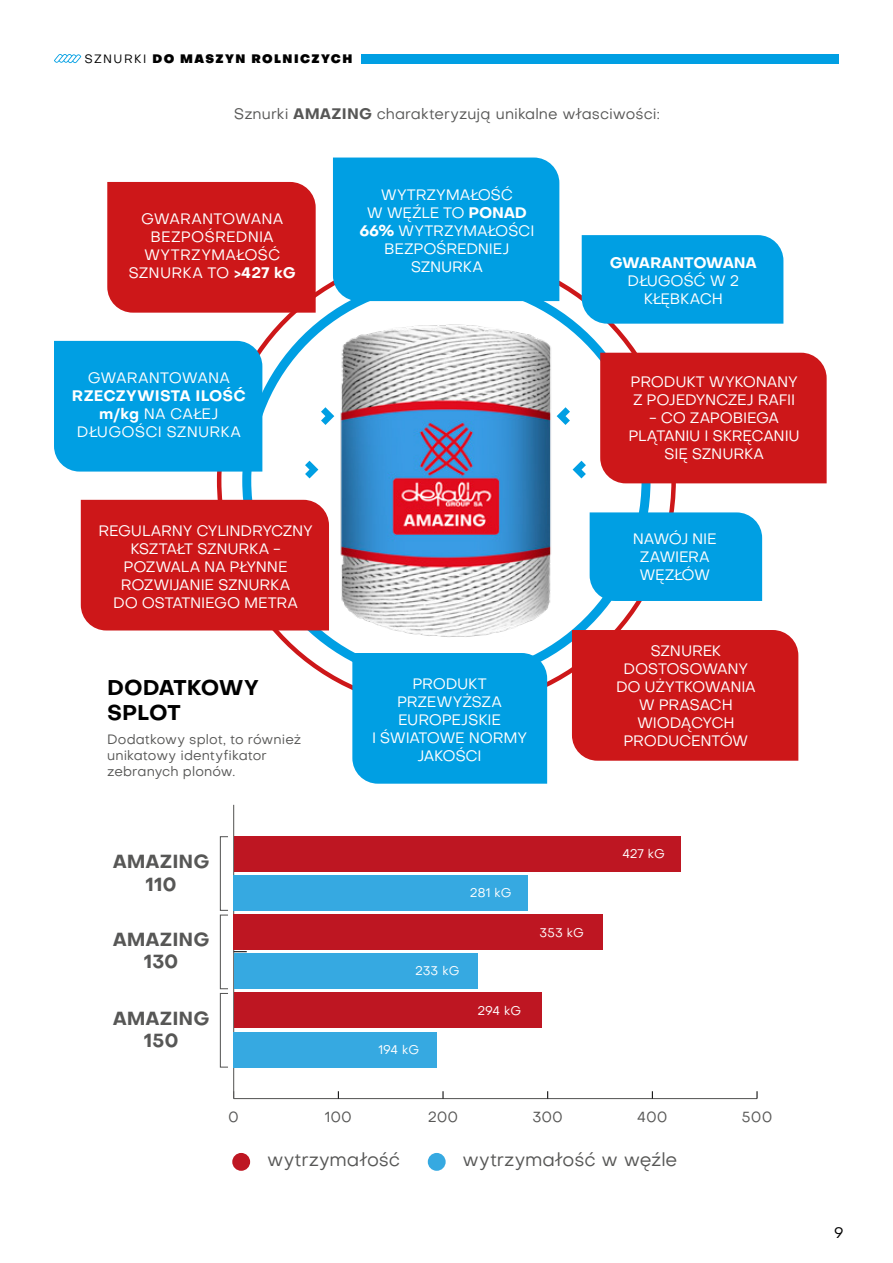
<style>
.page{position:relative;width:893px;height:1263px;background:#fff}
.page>*{position:absolute;margin:0;border:0;box-sizing:border-box;transform-origin:0 0}
.t1{font:700 21px/25.2px "Objective";letter-spacing:-.01em;color:#000}
.t2{font:18.6px "Objective";color:#575756}
.t3{font:700 18.6px/22.4px "Objective";color:#575756;text-align:center}
.t4{font:15px/18px "Objective";letter-spacing:-.015em;color:#fff;text-align:center}
.t5{font:15px/18px "Objective";letter-spacing:.01em;color:#fff;text-align:center}
.t6{font:15px "Objective";letter-spacing:.005em;color:#575756}
.t7{font:700 15px "Objective";letter-spacing:-.02em;color:#fff}
.t8{font:15px "Objective";color:#000}
.t9{font:14.55px "Objective";color:#575756}
.t10{font:13.5px/16.2px "Objective";letter-spacing:.005em;color:#575756}
.t11{font:12.45px "Objective";letter-spacing:-.005em;color:#fff}
.t12{font:900 12px "Objective";letter-spacing:.115em;color:#000}
.s1{font-weight:400}
.s2{font-weight:700}
</style>
<div class="page">
<svg style="left:54px;top:54px;width:27px;height:9px"></svg>
<div style="left:361px;top:54px;width:478px;height:9px;background:#009fe3"></div>
<img style="left:318px;top:317px;width:256px;height:335px">
<div style="left:107px;top:182px;width:209px;height:131px;background:#cd1719"></div>
<div style="left:54px;top:341px;width:208px;height:131px;background:#009fe3"></div>
<div style="left:81px;top:500px;width:248px;height:130px;background:#cd1719"></div>
<div style="left:352px;top:653px;width:195px;height:131px;background:#009fe3"></div>
<div style="left:572px;top:630px;width:226px;height:131px;background:#cd1719"></div>
<div style="left:333px;top:158px;width:226px;height:143px;background:#009fe3"></div>
<div style="left:600px;top:353px;width:227px;height:130px;background:#cd1719"></div>
<div style="left:582px;top:235px;width:201px;height:89px;background:#009fe3"></div>
<div style="left:590px;top:512px;width:172px;height:89px;background:#009fe3"></div>
<svg style="left:321px;top:407px;width:13px;height:18px"></svg>
<svg style="left:305px;top:461px;width:13px;height:17px"></svg>
<svg style="left:557px;top:407px;width:13px;height:18px"></svg>
<svg style="left:573px;top:461px;width:13px;height:17px"></svg>
<hr style="left:234px;top:1098px;width:523px;height:1px;background:#575756">
<svg style="left:442px;top:1091px;width:2px;height:7px"></svg>
<hr style="left:233px;top:805px;width:1px;height:293px;background:#575756">
<svg style="left:234px;top:951px;width:13px;height:1px"></svg>
<div style="left:234px;top:1032px;width:203px;height:35px;background:#36a9e1"></div>
<div style="left:234px;top:993px;width:307px;height:35px;background:#be1622"></div>
<div style="left:234px;top:954px;width:244px;height:35px;background:#36a9e1"></div>
<div style="left:234px;top:914px;width:369px;height:36px;background:#be1622"></div>
<div style="left:234px;top:875px;width:294px;height:35px;background:#36a9e1"></div>
<div style="left:234px;top:836px;width:447px;height:35px;background:#be1622"></div>
<div style="left:232px;top:1153px;width:18px;height:18px;background:#be1622;border-radius:50%"></div>
<div style="left:428px;top:1153px;width:18px;height:18px;background:#36a9e1;border-radius:50%"></div>
<div style="left:220px;top:836px;width:9px;height:75px;border:1px solid #575756"></div>
<div style="left:220px;top:914px;width:9px;height:75px;border:1px solid #575756"></div>
<div style="left:220px;top:993px;width:9px;height:75px;border:1px solid #575756"></div>
<p class="t12" style="left:84px;top:49px;width:269px"><span class="s1">SZNURKI</span> DO MASZYN ROLNICZYCH</p>
<p class="t6" style="left:234px;top:104px;width:427px">Sznurki <span class="s2">AMAZING</span> charakteryzują unikalne własciwości:</p>
<p class="t5" style="left:128px;top:210px;width:169px">GWARANTOWANA<br>BEZPOŚREDNIA<br>WYTRZYMAŁOŚĆ<br>SZNURKA TO <span class="s2">&gt;427 kG</span></p>
<p class="t5" style="left:88px;top:369px;width:144px">GWARANTOWANA</p>
<p class="t5" style="left:72px;top:387px;width:175px"><span class="s2">RZECZYWISTA ILOŚĆ m/kg</span> NA CAŁEJ<br>DŁUGOŚCI SZNURKA</p>
<p class="t4" style="left:99px;top:522px;width:216px">REGULARNY CYLINDRYCZNY<br>KSZTAŁT SZNURKA -<br>POZWALA NA PŁYNNE<br>ROZWIJANIE SZNURKA<br>DO OSTATNIEGO METRA</p>
<h1 class="t1" style="left:107px;top:675px;width:153px">DODATKOWY<br>SPLOT</h1>
<p class="t10" style="left:107px;top:731px;width:196px">Dodatkowy splot, to również unikatowy identyfikator zebranych plonów.</p>
<p class="t3" style="left:113px;top:850px;width:98px">AMAZING<br>110</p>
<p class="t3" style="left:113px;top:928px;width:98px">AMAZING<br>130</p>
<p class="t3" style="left:113px;top:1007px;width:98px">AMAZING<br>150</p>
<p class="t4" style="left:359px;top:186px;width:177px">WYTRZYMAŁOŚĆ<br>W WĘŹLE TO <span class="s2">PONAD<br>66%</span> WYTRZYMAŁOŚCI<br>BEZPOŚREDNIEJ<br>SZNURKA</p>
<p class="t4" style="left:372px;top:675px;width:157px">PRODUKT<br>PRZEWYŻSZA<br>EUROPEJSKIE<br>I ŚWIATOWE NORMY<br>JAKOŚCI</p>
<p class="t7" style="left:610px;top:252px;width:149px">GWARANTOWANA</p>
<p class="t4" style="left:627px;top:272px;width:113px">DŁUGOŚĆ W 2<br>KŁĘBKACH</p>
<p class="t4" style="left:631px;top:372px;width:169px;text-align:left">PRODUKT WYKONANY<br>Z POJEDYNCZEJ RAFII</p>
<p class="t4" style="left:628px;top:408px;width:173px">- CO ZAPOBIEGA<br>PLĄTANIU I SKRĘCANIU<br>SIĘ SZNURKA</p>
<p class="t4" style="left:633px;top:530px;width:86px">NAWÓJ NIE<br>ZAWIERA<br>WĘZŁÓW</p>
<p class="t4" style="left:616px;top:641px;width:141px">SZNUREK<br>DOSTOSOWANY<br>DO UŻYTKOWANIA<br>W PRASACH<br>WIODĄCYCH<br>PRODUCENTÓW</p>
<p class="t11" style="left:470px;top:884px;width:43px">281 kG</p>
<p class="t11" style="left:415px;top:963px;width:46px">233 kG</p>
<p class="t11" style="left:378px;top:1041px;width:42px">194 kG</p>
<p class="t11" style="left:477px;top:1002px;width:45px">294 kG</p>
<p class="t11" style="left:539px;top:924px;width:46px">353 kG</p>
<p class="t11" style="left:622px;top:846px;width:44px">427 kG</p>
<p class="t9" style="left:228px;top:1107px;width:12px">0</p>
<p class="t9" style="left:325px;top:1107px;width:29px">100</p>
<p class="t9" style="left:428px;top:1107px;width:32px">200</p>
<p class="t9" style="left:532px;top:1107px;width:32px">300</p>
<p class="t9" style="left:637px;top:1107px;width:32px">400</p>
<p class="t9" style="left:742px;top:1107px;width:32px">500</p>
<p class="t2" style="left:267px;top:1147px;width:135px">wytrzymałość</p>
<p class="t2" style="left:463px;top:1147px;width:216px">wytrzymałość w węźle</p>
<p class="t8" style="left:834px;top:1223px;width:11px">9</p>
</div>
